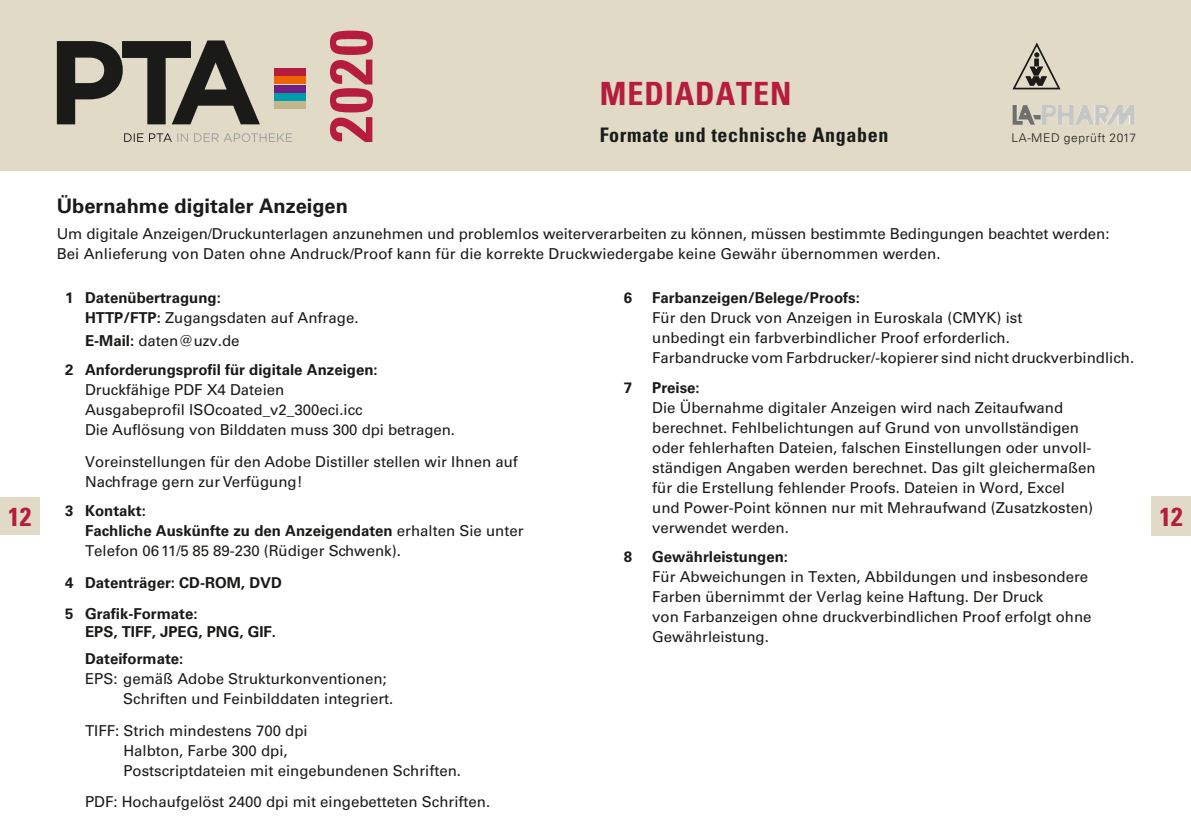
<style>
.page{position:relative;width:1191px;height:840px;background:#fff}
.page>*{position:absolute;margin:0;border:0;box-sizing:border-box;transform-origin:0 0}
.t1{font:700 condensed 60px "Univers LT Std";color:#b61c3e}
.t2{font:700 condensed 32px "Univers LT Std";letter-spacing:.03em;color:#b61c3e}
.t3{font:700 condensed 26px "Univers LT Std";color:#b61c3e}
.t4{font:700 condensed 20px "Univers LT Std";letter-spacing:.03em;color:#1a1a18}
.t5{font:700 20px "Univers LT Std";color:#1a1a18}
.t6{font:15px/20px "Univers LT Std";color:#1a1a18}
.t7{font:700 15px/20px "Univers LT Std";color:#1a1a18}
.t8{font:300 12px "Univers LT Std";letter-spacing:.05em;color:#1a1a18}
.s1{font-weight:400}
.s2{font-weight:700}
</style>
<div class="page">
<div style="left:0;top:497px;width:40px;height:37px;background:#e0dac6"></div>
<div style="left:1151px;top:496px;width:40px;height:40px;background:#e0dac6"></div>
<div style="left:0;top:0;width:1191px;height:170px;background:#e0dac6"></div>
<div style="left:275px;top:68px;width:31px;height:7px;background:#b61c3e"></div>
<div style="left:275px;top:77px;width:31px;height:7px;background:#ec6502"></div>
<div style="left:275px;top:85px;width:31px;height:7px;background:#6f2082"></div>
<div style="left:275px;top:93px;width:31px;height:7px;background:#009bac"></div>
<div style="left:275px;top:102px;width:31px;height:7px;background:#c1b68c"></div>
<svg style="left:124px;top:133px;width:168px;height:9px"></svg>
<svg style="left:57px;top:41px;width:203px;height:83px"></svg>
<svg style="left:1012px;top:42px;width:49px;height:48px"></svg>
<img style="left:1105px;top:105px;width:24px;height:20px">
<h1 class="t1" style="left:314px;top:143px;width:115px;rotate:-90deg">2020</h1>
<h2 class="t2" style="left:600px;top:73px;width:193px">MEDIADATEN</h2>
<h3 class="t4" style="left:600px;top:122px;width:290px">Formate und technische Angaben</h3>
<p class="t8" style="left:1011px;top:130px;width:126px">LA-MED geprüft 2017</p>
<h3 class="t5" style="left:57px;top:194px;width:293px">Übernahme digitaler Anzeigen</h3>
<p class="t6" style="left:57px;top:223px;width:1054px">Um digitale Anzeigen/Druckunterlagen anzunehmen und problemlos weiterverarbeiten zu können, müssen bestimmte Bedingungen beachtet werden:<br>Bei Anlieferung von Daten ohne Andruck/Proof kann für die korrekte Druckwiedergabe keine Gewähr übernommen werden.</p>
<p class="t7" style="left:624px;top:288px;width:10px">6</p>
<p class="t7" style="left:652px;top:288px;width:209px">Farbanzeigen/Belege/Proofs:</p>
<p class="t6" style="left:652px;top:308px;width:483px">Für den Druck von Anzeigen in Euroskala (CMYK) ist<br>unbedingt ein farbverbindlicher Proof erforderlich.<br>Farbandrucke vom Farbdrucker/-kopierer sind nicht druckverbindlich.</p>
<p class="t7" style="left:624px;top:377px;width:10px">7</p>
<p class="t7" style="left:652px;top:377px;width:49px">Preise:</p>
<p class="t6" style="left:652px;top:397px;width:445px">Die Übernahme digitaler Anzeigen wird nach Zeitaufwand berechnet. Fehlbelichtungen auf Grund von unvollständigen oder fehlerhaften Dateien, falschen Einstellungen oder unvoll&shy;ständigen Angaben werden berechnet. Das gilt gleichermaßen für die Erstellung fehlender Proofs. Dateien in Word, Excel und Power-Point können nur mit Mehraufwand (Zusatzkosten) verwendet werden.</p>
<p class="t7" style="left:624px;top:546px;width:10px">8</p>
<p class="t7" style="left:652px;top:546px;width:137px">Gewährleistungen:</p>
<p class="t6" style="left:652px;top:566px;width:441px">Für Abweichungen in Texten, Abbildungen und insbesondere Farben übernimmt der Verlag keine Haftung. Der Druck<br>von Farbanzeigen ohne druckverbindlichen Proof erfolgt ohne Gewährleistung.</p>
<p class="t7" style="left:85px;top:288px;width:275px;text-indent:-20px">1 Datenübertragung:<br>HTTP/FTP: <span class="s1">Zugangsdaten auf Anfrage.</span></p>
<p class="t7" style="left:65px;top:326px;width:314px;line-height:29.4px;text-indent:20px">E-Mail: <span class="s1">daten@uzv.de<br></span>2 Anforderungsprofil für digitale Anzeigen:</p>
<p class="t6" style="left:85px;top:380px;width:371px">Druckfähige PDF X4 Dateien<br>Ausgabeprofil ISOcoated_v2_300eci.icc<br>Die Auflösung von Bilddaten muss 300 dpi betragen.</p>
<p class="t6" style="left:85px;top:451px;width:434px">Voreinstellungen für den Adobe Distiller stellen wir Ihnen auf<br>Nachfrage gern zur Verfügung!</p>
<p class="t6" style="left:85px;top:500px;width:440px;text-indent:-20px"><span class="s2">3 Kontakt:<br>Fachliche Auskünfte zu den Anzeigendaten</span> erhalten Sie unter<br>Telefon 0611/5 85 89-230 (Rüdiger Schwenk).</p>
<p class="t7" style="left:65px;top:566px;width:218px;line-height:31.4px">4 Datenträger: CD-ROM, DVD<br>5 Grafik-Formate:</p>
<p class="t7" style="left:85px;top:618px;width:192px;line-height:27px">EPS, TIFF, JPEG, PNG, GIF.<br>Dateiformate:</p>
<p class="t6" style="left:123px;top:668px;width:272px;text-indent:-38px">EPS: gemäß Adobe Strukturkonventionen;<br>Schriften und Feinbilddaten integriert.</p>
<p class="t6" style="left:123px;top:719px;width:339px;text-indent:-38px">TIFF: Strich mindestens 700 dpi<br>Halbton, Farbe 300 dpi,<br>Postscriptdateien mit eingebundenen Schriften.</p>
<p class="t6" style="left:85px;top:791px;width:407px">PDF: Hochaufgelöst 2400 dpi mit eingebetteten Schriften.</p>
<h3 class="t3" style="left:8px;top:500px;width:25px">12</h3>
<h3 class="t3" style="left:1159px;top:500px;width:25px">12</h3>
</div>
